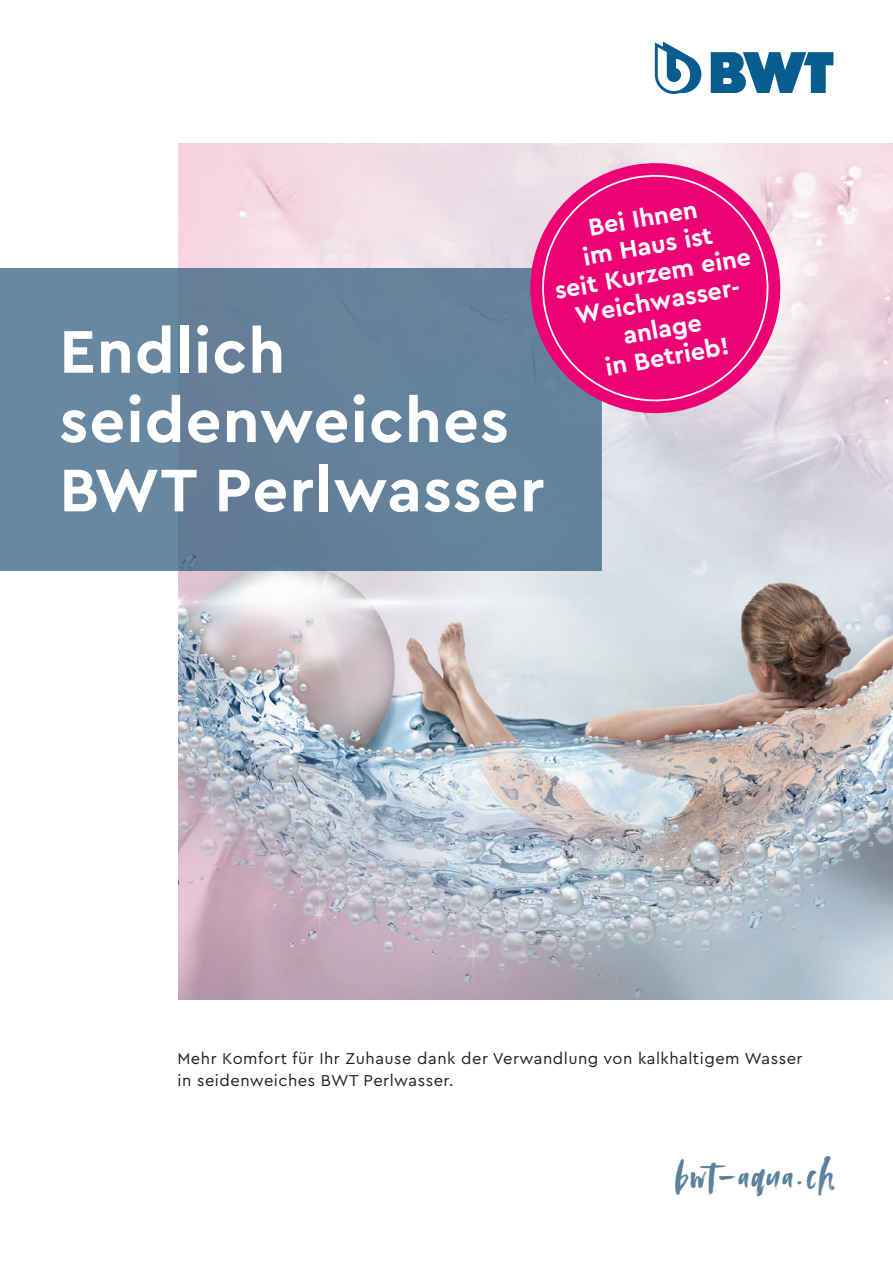
<style>
.page{position:relative;width:893px;height:1263px;background:#fff}
.page>*{position:absolute;margin:0;border:0;box-sizing:border-box;transform-origin:0 0}
.t1{font:700 63px/69.3px "Cera PRO";letter-spacing:.02em;color:#fff}
.t2{font:42.9px "Avallon";letter-spacing:.04em;color:#59819d}
.t3{font:700 25.2px/28px "Cera PRO";color:#fff;text-align:center}
.t4{font:16.5px/21.6px "Cera PRO";letter-spacing:.03em;color:#231f20}
</style>
<div class="page">
<img style="left:179px;top:144px;width:714px;height:856px">
<div style="left:0;top:269px;width:602px;height:302px;background:#66839c"></div>
<svg style="left:711px;top:52px;width:122px;height:41px"></svg>
<svg style="left:655px;top:42px;width:46px;height:52px"></svg>
<svg style="left:520px;top:153px;width:270px;height:270px"></svg>
<svg style="left:534px;top:167px;width:243px;height:242px;background:#e72a88"></svg>
<h1 class="t1" style="left:60px;top:314px;width:486px">Endlich seidenweiches<br>BWT Perlwasser</h1>
<h3 class="t3" style="left:542px;top:221px;width:200px;rotate:-10deg">Bei Ihnen<br>im Haus ist<br>seit Kurzem eine<br>Weichwasser&shy;anlage<br>in Betrieb!</h3>
<p class="t4" style="left:178px;top:1047px;width:626px">Mehr Komfort für Ihr Zuhause dank der Verwandlung von kalkhaltigem Wasser in seidenweiches BWT Perlwasser.</p>
<h2 class="t2" style="left:675px;top:1147px;width:160px">bwt-aqua.ch</h2>
</div>
